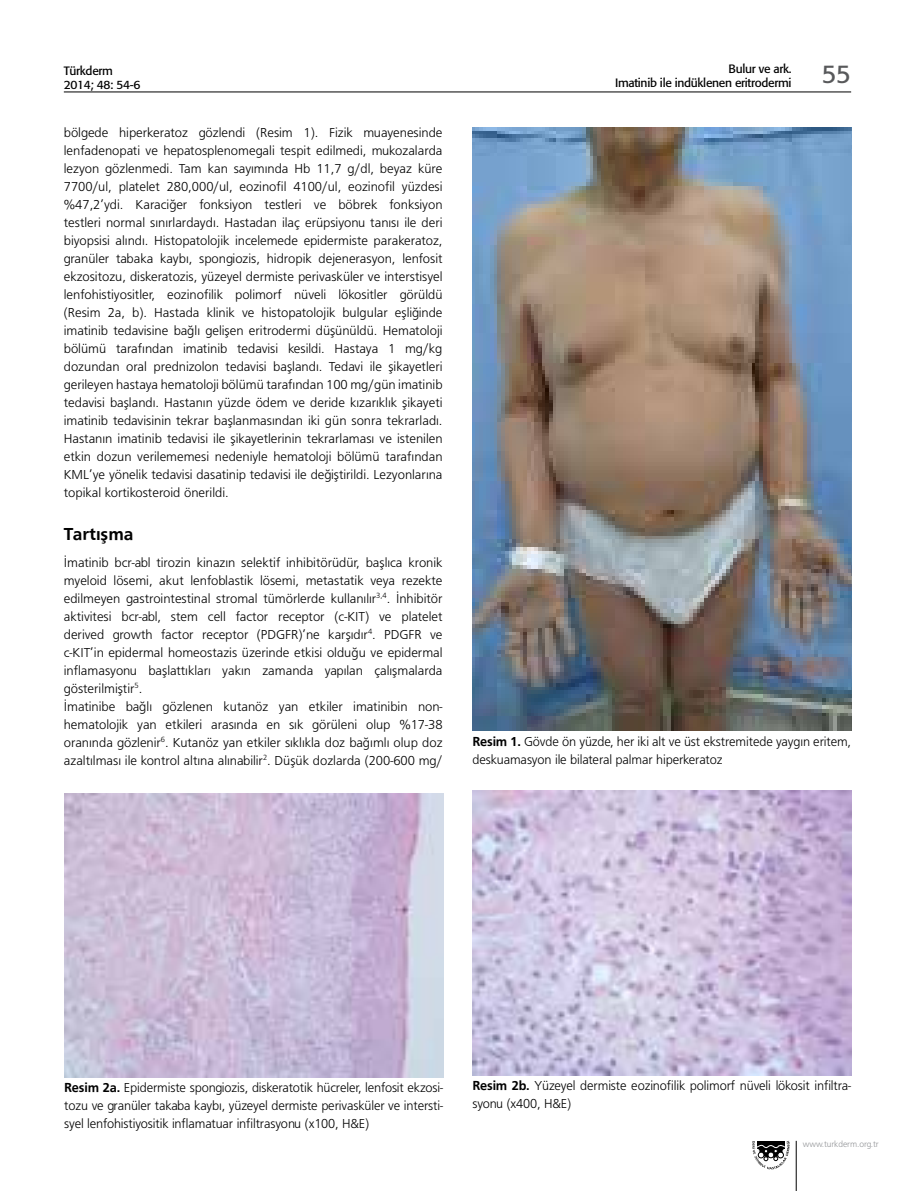
<style>
.page{position:relative;width:915px;height:1191px;background:#fff}
.page>*{position:absolute;margin:0;border:0;box-sizing:border-box;transform-origin:0 0}
.t1{font:25.5px "Formata Tr";color:#58595b}
.t2{font:18px "Frugal Bold Tr";color:#000}
.t3{font:13.5px/18px "Frugal Normal Tr";color:#000}
.t4{font:12px/13.5px "Formata Tr";letter-spacing:-.025em;color:#000}
.t5{font:9px "Frugal Normal Tr";letter-spacing:-.01em;color:#939598}
.s1{font-family:"Frugal Bold Tr"}
</style>
<div class="page">
<svg style="left:752px;top:1140px;width:37px;height:29px"></svg>
<hr style="left:795px;top:1140px;width:1px;height:51px;background:#000">
<hr style="left:64px;top:92px;width:786px;height:1px;background:#000">
<img style="left:472px;top:128px;width:378px;height:603px">
<img style="left:64px;top:793px;width:379px;height:285px">
<img style="left:472px;top:791px;width:378px;height:284px">
<p class="t4" style="left:615px;top:62px;width:178px;text-align:right">Bulur ve ark.<br>Imatinib ile indüklenen eritrodermi</p>
<p class="t4" style="left:64px;top:64px;width:78px">Türkderm<br>2014; 48: 54-6</p>
<h1 class="t1" style="left:821px;top:59px;width:31px">55</h1>
<p class="t3" style="left:64px;top:124px;width:380px;text-align:justify">bölgede hiperkeratoz gözlendi (Resim 1). Fizik muayenesinde lenfadenopati ve hepatosplenomegali tespit edilmedi, mukozalarda lezyon gözlenmedi. Tam kan sayımında Hb 11,7 g/dl, beyaz küre 7700/ul, platelet 280,000/ul, eozinofil 4100/ul, eozinofil yüzdesi %47,2’ydi. Karaciğer fonksiyon testleri ve böbrek fonksiyon testleri normal sınırlardaydı. Hastadan ilaç erüpsiyonu tanısı ile deri biyopsisi alındı. Histopatolojik incelemede epidermiste parakeratoz, granüler tabaka kaybı, spongiozis, hidropik dejenerasyon, lenfosit ekzositozu, diskeratozis, yüzeyel dermiste perivasküler ve interstisyel lenfohistiyositler, eozinofilik polimorf nüveli lökositler görüldü (Resim 2a, b). Hastada klinik ve histopatolojik bulgular eşliğinde imatinib tedavisine bağlı gelişen eritrodermi düşünüldü. Hematoloji bölümü tarafından imatinib tedavisi kesildi. Hastaya 1 mg/kg dozundan oral prednizolon tedavisi başlandı. Tedavi ile şikayetleri gerileyen hastaya hematoloji bölümü tarafından 100 mg/gün imatinib tedavisi başlandı. Hastanın yüzde ödem ve deride kızarıklık şikayeti imatinib tedavisinin tekrar başlanmasından iki gün sonra tekrarladı.<br>Hastanın imatinib tedavisi ile şikayetlerinin tekrarlaması ve istenilen etkin dozun verilememesi nedeniyle hematoloji bölümü tarafından KML’ye yönelik tedavisi dasatinip tedavisi ile değiştirildi. Lezyonlarına topikal kortikosteroid önerildi.</p>
<h2 class="t2" style="left:64px;top:524px;width:71px">Tartışma</h2>
<p class="t3" style="left:64px;top:553px;width:380px">İmatinib bcr-abl tirozin kinazın selektif inhibitörüdür, başlıca kronik myeloid lösemi, akut lenfoblastik lösemi, metastatik veya rezekte edilmeyen gastrointestinal stromal tümörlerde kullanılır<sup>3,4</sup>. İnhibitör aktivitesi bcr-abl, stem cell factor receptor (c-KIT) ve platelet derived growth factor receptor (PDGFR)’ne karşıdır<sup>4</sup>. PDGFR ve c-KIT’in epidermal homeostazis üzerinde etkisi olduğu ve epidermal inflamasyonu başlattıkları yakın zamanda yapılan çalışmalarda gösterilmiştir<sup>5</sup>.<br>İmatinibe bağlı gözlenen kutanöz yan etkiler imatinibin non&shy;hematolojik yan etkileri arasında en sık görüleni olup %17-38 oranında gözlenir<sup>6</sup>. Kutanöz yan etkiler sıklıkla doz bağımlı olup doz azaltılması ile kontrol altına alınabilir<sup>2</sup>. Düşük dozlarda (200-600 mg/</p>
<p class="t3" style="left:472px;top:732px;width:380px"><span class="s1">Resim 1.</span> Gövde ön yüzde, her iki alt ve üst ekstremitede yaygın eritem, deskuamasyon ile bilateral palmar hiperkeratoz</p>
<p class="t3" style="left:64px;top:1078px;width:380px;text-align:justify"><span class="s1">Resim 2a.</span> Epidermiste spongiozis, diskeratotik hücreler, lenfosit ekzosi&shy;tozu ve granüler takaba kaybı, yüzeyel dermiste perivasküler ve intersti&shy;syel lenfohistiyositik inflamatuar infiltrasyonu (x100, H&amp;E)</p>
<p class="t3" style="left:472px;top:1076px;width:380px"><span class="s1">Resim 2b.</span> Yüzeyel dermiste eozinofilik polimorf nüveli lökosit infiltra&shy;syonu (x400, H&amp;E)</p>
<p class="t5" style="left:802px;top:1139px;width:77px">www.turkderm.org.tr</p>
</div>
